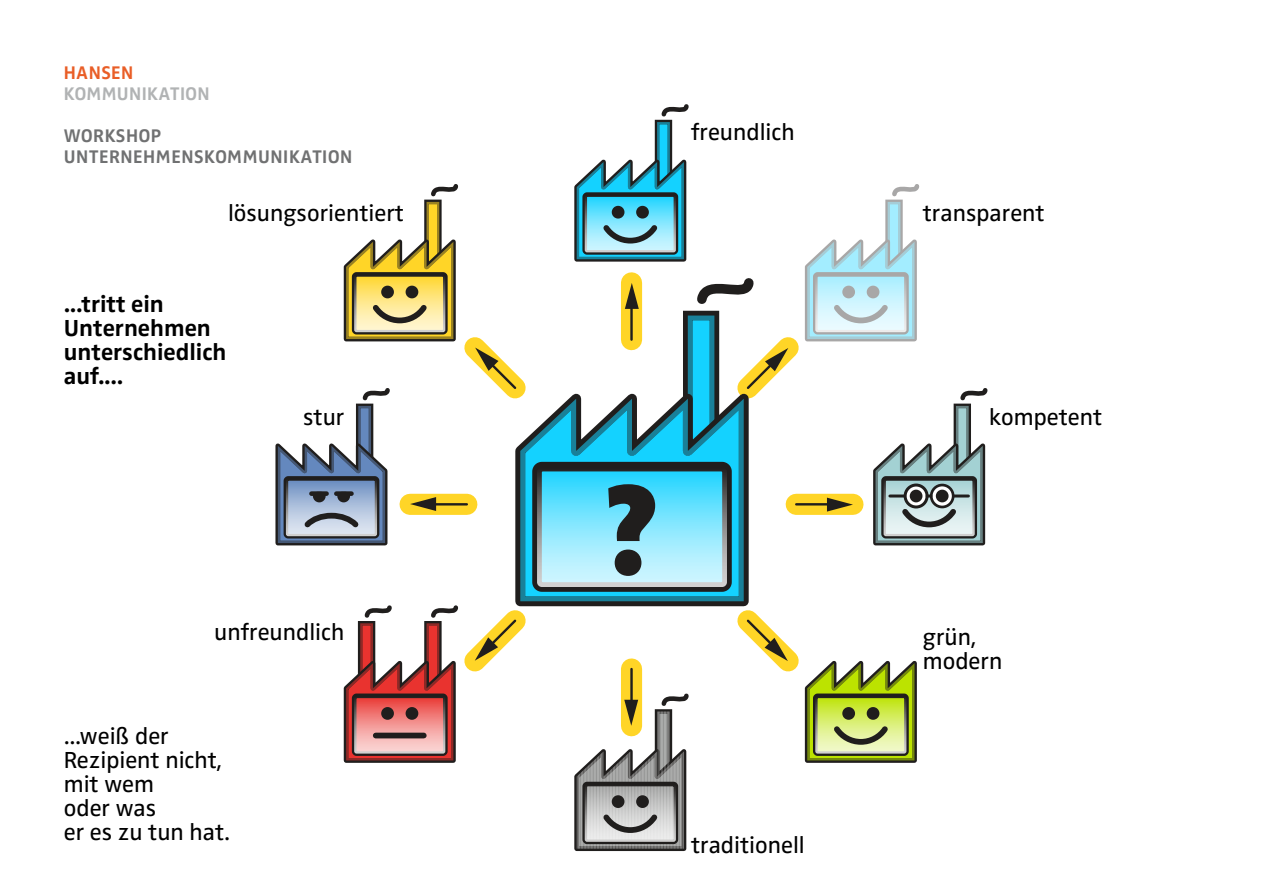
<style>
.page{position:relative;width:1263px;height:893px;background:#fff}
.page>*{position:absolute;margin:0;border:0;box-sizing:border-box;transform-origin:0 0}
.t1{font:24px/24px "Zwo Pro";color:#000}
.t2{font:700 24px/24px "Zwo Pro";color:#000}
.t3{font:700 18.9px/21px "Zwo Pro";letter-spacing:.03em;color:#707172}
.t4{font:700 18.9px "Zwo Pro";letter-spacing:.02em;color:#b1b3b4}
.t5{font:700 18.9px "Zwo Pro";letter-spacing:.02em;color:#e95e27}
</style>
<div class="page">
<svg style="left:275px;top:104px;width:713px;height:748px"></svg>
<p class="t5" style="left:64px;top:61px;width:71px">HANSEN</p>
<p class="t4" style="left:64px;top:82px;width:147px">KOMMUNIKATION</p>
<p class="t3" style="left:64px;top:125px;width:99px">WORKSHOP<br>Unternehmens</p>
<p class="t3" style="left:204px;top:146px;width:24px">Kommunikation</p>
<p class="t1" style="left:228px;top:201px;width:177px">lösungsorientiert</p>
<p class="t2" style="left:64px;top:293px;width:164px">...tritt ein<br>Unternehmen unterschiedlich auf....</p>
<p class="t1" style="left:303px;top:405px;width:43px">stur</p>
<p class="t1" style="left:214px;top:621px;width:132px">unfreundlich</p>
<p class="t1" style="left:64px;top:725px;width:168px">...weiß der<br>Rezipient nicht, mit wem<br>oder was<br>er es zu tun hat.</p>
<p class="t1" style="left:691px;top:120px;width:105px">freundlich</p>
<p class="t1" style="left:691px;top:833px;width:115px">traditionell</p>
<p class="t1" style="left:923px;top:201px;width:123px">transparent</p>
<p class="t1" style="left:989px;top:405px;width:115px">kompetent</p>
<p class="t1" style="left:923px;top:626px;width:81px">grün, modern</p>
</div>
